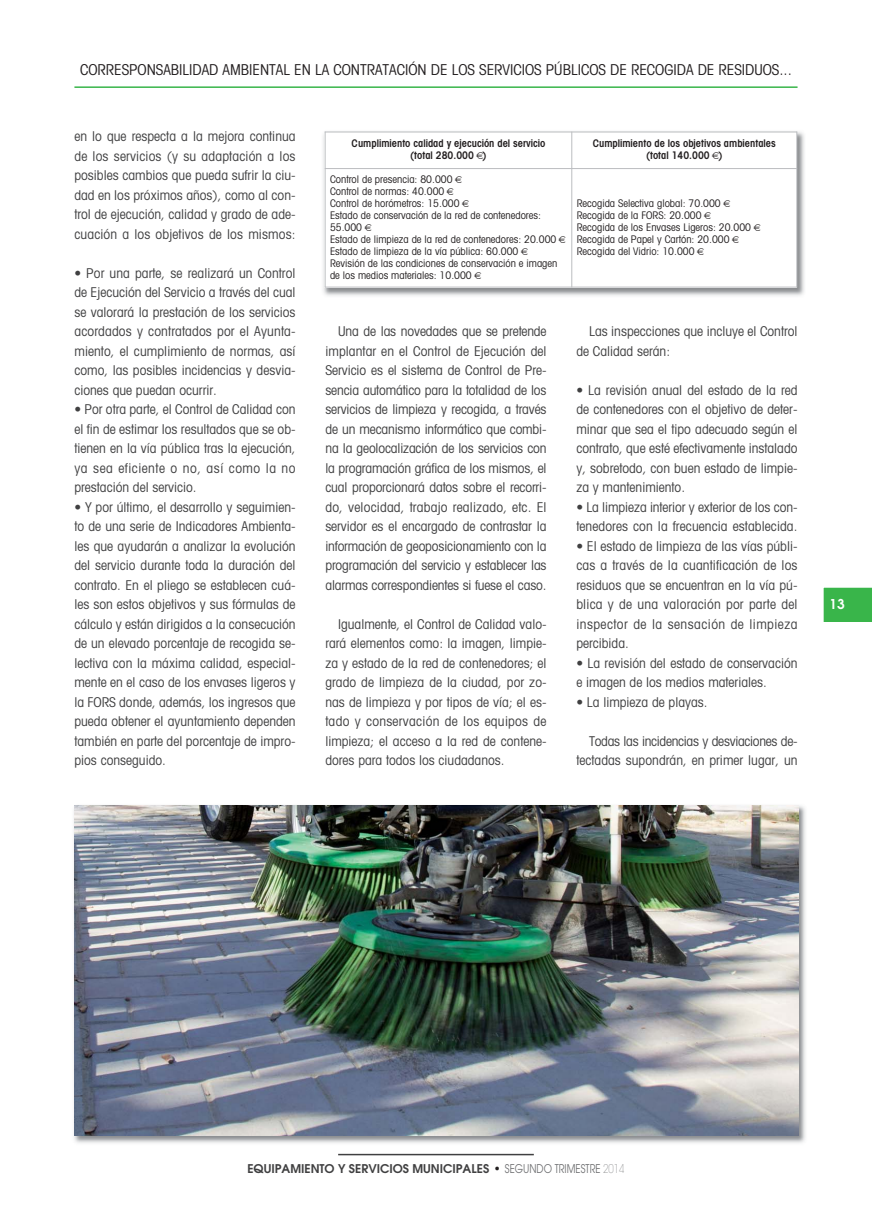
<style>
.page{position:relative;width:872px;height:1212px;background:#fff}
.page>*{position:absolute;margin:0;border:0;box-sizing:border-box;transform-origin:0 0}
.t1{font:condensed 15px "Avant Garde";color:#231f20}
.t2{font:condensed 13.5px/19.5px "Avant Garde";color:#404041;text-align:justify}
.t3{font:condensed 13.5px/19.5px "Avant Garde";letter-spacing:-.02em;color:#404041;text-align:right}
.t4{font:600 13.5px "Avant Garde";color:#fff}
.t5{font:600 12px "Avant Garde";color:#404041}
.t6{font:condensed 10.5px/12px "Avant Garde";color:#231f20}
.t7{font:600 condensed 10.5px/12px "Avant Garde";color:#231f20;text-align:center}
.s1{font-weight:700;color:#231f20}
.s2{font-weight:400;color:#6d6e70}
.s3{font-weight:200;color:#6d6e70}
</style>
<div class="page">
<hr style="left:74px;top:86px;width:723px;height:2px;background:#39b54a">
<hr style="left:338px;top:1154px;width:196px;height:1px;background:#404041">
<div style="left:823px;top:587px;width:49px;height:35px;background:#39b54a"></div>
<img style="left:323px;top:131px;width:482px;height:165px">
<div style="left:325px;top:132px;width:247px;height:37px;background:#fff"></div>
<div style="left:572px;top:132px;width:225px;height:37px;background:#fff"></div>
<div style="left:325px;top:169px;width:247px;height:118px;background:#fff"></div>
<div style="left:572px;top:169px;width:225px;height:118px;background:#fff"></div>
<hr style="left:325px;top:132px;width:1px;height:155px;background:#bbbdc0">
<hr style="left:571px;top:132px;width:1px;height:155px;background:#bbbdc0">
<hr style="left:796px;top:132px;width:1px;height:155px;background:#bbbdc0">
<hr style="left:325px;top:132px;width:472px;height:1px;background:#bbbdc0">
<hr style="left:325px;top:168px;width:472px;height:1px;background:#bbbdc0">
<hr style="left:325px;top:287px;width:472px;height:1px;background:#bbbdc0">
<img style="left:74px;top:805px;width:732px;height:338px">
<img style="left:75px;top:806px;width:723px;height:330px">
<p class="t1" style="left:80px;top:64px;width:713px">CORRESPONSABILIDAD AMBIENTAL EN LA CONTRATACIÓN DE LOS SERVICIOS PÚBLICOS DE RECOGIDA DE RESIDUOS...</p>
<p class="t2" style="left:74px;top:128px;width:223px">en lo que respecta a la mejora continua de los servicios (y su adaptación a los posibles cambios que pueda sufrir la ciu&shy;dad en los próximos años), como al con&shy;trol de ejecución, calidad y grado de ade&shy;cuación a los objetivos de los mismos:</p>
<p class="t2" style="left:74px;top:264px;width:223px">• Por una parte, se realizará un Control de Ejecución del Servicio a través del cual se valorará la prestación de los servicios acordados y contratados por el Ayunta&shy;miento, el cumplimiento de normas, así como, las posibles incidencias y desvia&shy;ciones que puedan ocurrir.</p>
<p class="t2" style="left:74px;top:401px;width:223px">• Por otra parte, el Control de Calidad con el fin de estimar los resultados que se ob&shy;tienen en la vía pública tras la ejecución, ya sea eficiente o no, así como la no prestación del servicio.</p>
<p class="t2" style="left:74px;top:498px;width:223px">• Y por último, el desarrollo y seguimien&shy;to de una serie de Indicadores Ambienta&shy;les que ayudarán a analizar la evolución del servicio durante toda la duración del contrato. En el pliego se establecen cuá&shy;les son estos objetivos y sus fórmulas de cálculo y están dirigidos a la consecución de un elevado porcentaje de recogida se&shy;lectiva con la máxima calidad, especial&shy;mente en el caso de los envases ligeros y la FORS donde, además, los ingresos que pueda obtener el ayuntamiento dependen también en parte del porcentaje de impro&shy;pios conseguido.</p>
<p class="t7" style="left:351px;top:138px;width:195px">Cumplimiento calidad y ejecución del servicio (total 280.000 )</p>
<p class="t7" style="left:592px;top:138px;width:185px">Cumplimiento de los objetivos ambientales (total 140.000 )</p>
<p class="t6" style="left:330px;top:174px;width:229px">Control de presencia: 80.000<br>Control de normas: 40.000<br>Control de horómetros: 15.000<br>Estado de conservación de la red de contenedores:<br>55.000<br>Estado de limpieza de la red de contenedores: 20.000<br>Estado de limpieza de la vía pública: 60.000<br>Revisión de las condiciones de conservación e imagen de los medios materiales: 10.000</p>
<p class="t6" style="left:576px;top:198px;width:176px">Recogida Selectiva global: 70.000<br>Recogida de la FORS: 20.000<br>Recogida de los Envases Ligeros: 20.000<br>Recogida de Papel y Cartón: 20.000<br>Recogida del Vidrio: 10.000</p>
<p class="t2" style="left:325px;top:323px;width:223px;text-indent:13px">Una de las novedades que se pretende implantar en el Control de Ejecución del Servicio es el sistema de Control de Pre&shy;sencia automático para la totalidad de los servicios de limpieza y recogida, a través de un mecanismo informático que combi&shy;na la geolocalización de los servicios con la programación gráfica de los mismos, el cual proporcionará datos sobre el recorri&shy;do, velocidad, trabajo realizado, etc. El servidor es el encargado de contrastar la información de geoposicionamiento con la programación del servicio y establecer las alarmas correspondientes si fuese el caso.</p>
<p class="t2" style="left:325px;top:615px;width:223px;text-indent:13px">Igualmente, el Control de Calidad valo&shy;rará elementos como: la imagen, limpie&shy;za y estado de la red de contenedores; el grado de limpieza de la ciudad, por zo&shy;nas de limpieza y por tipos de vía; el es&shy;tado y conservación de los equipos de limpieza; el acceso a la red de contene&shy;dores para todos los ciudadanos.</p>
<p class="t2" style="left:576px;top:323px;width:223px;text-indent:13px">Las inspecciones que incluye el Control de Calidad serán:</p>
<p class="t2" style="left:576px;top:381px;width:223px">• La revisión anual del estado de la red de contenedores con el objetivo de deter&shy;minar que sea el tipo adecuado según el contrato, que esté efectivamente instalado y, sobretodo, con buen estado de limpie&shy;za y mantenimiento.</p>
<p class="t2" style="left:576px;top:498px;width:223px">• La limpieza interior y exterior de los con&shy;tenedores con la frecuencia establecida.</p>
<p class="t2" style="left:576px;top:537px;width:223px">• El estado de limpieza de las vías públi&shy;cas a través de la cuantificación de los residuos que se encuentran en la vía pú&shy;blica y de una valoración por parte del inspector de la sensación de limpieza percibida.</p>
<p class="t2" style="left:576px;top:654px;width:223px">• La revisión del estado de conservación e imagen de los medios materiales.</p>
<p class="t2" style="left:576px;top:693px;width:133px">• La limpieza de playas.</p>
<p class="t3" style="left:576px;top:732px;width:223px">Todas las incidencias y desviaciones de&shy;tectadas supondrán, en primer lugar, un</p>
<p class="t4" style="left:829px;top:599px;width:17px">13</p>
<p class="t5" style="left:247px;top:1164px;width:379px">EQUIPAMIENTO Y SERVICIOS MUNICIPALES <span class="s1">•</span> <span class="s2">SEGUNDO TRIMESTRE</span> <span class="s3">2014</span></p>
</div>
